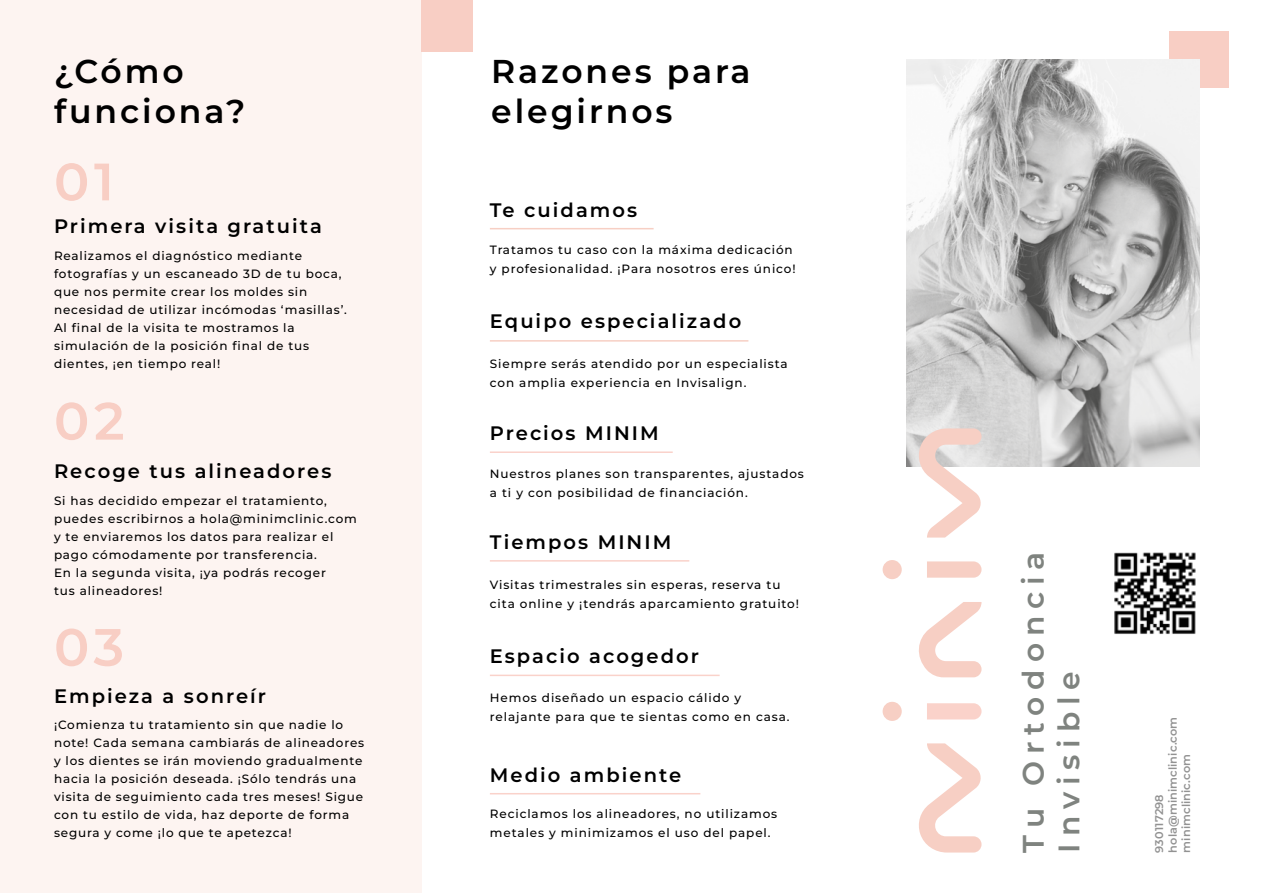
<style>
.page{position:relative;width:1263px;height:893px;background:#fff}
.page>*{position:absolute;margin:0;border:0;box-sizing:border-box;transform-origin:0 0}
.t1{font:600 52.5px "Montserrat";color:#f8cec4}
.t2{font:600 33px/39.6px "Montserrat";letter-spacing:.09em;color:#000}
.t3{font:600 29.7px/35.7px "Montserrat";letter-spacing:.23em;color:#7f837f}
.t4{font:600 19.5px "Montserrat";letter-spacing:.105em;color:#000}
.t5{font:500 12px/18px "Montserrat";letter-spacing:.07em;color:#000}
.t6{font:600 11.25px/13.5px "Montserrat";letter-spacing:.01em;color:#929292}
</style>
<div class="page">
<div style="left:1169px;top:31px;width:60px;height:57px;background:#f8cec4"></div>
<img style="left:906px;top:60px;width:293px;height:407px">
<div style="left:0;top:0;width:421px;height:893px;background:#fdf4f1"></div>
<div style="left:883px;top:702px;width:19px;height:19px;background:#f7cfc4;border-radius:50%"></div>
<svg style="left:927px;top:561px;width:54px;height:17px"></svg>
<div style="left:883px;top:560px;width:19px;height:19px;background:#f7cfc4;border-radius:50%"></div>
<svg style="left:919px;top:602px;width:62px;height:75px"></svg>
<svg style="left:919px;top:743px;width:63px;height:109px"></svg>
<svg style="left:917px;top:428px;width:65px;height:110px"></svg>
<svg style="left:927px;top:703px;width:54px;height:16px"></svg>
<hr style="left:490px;top:340px;width:258px;height:2px;background:#f7cfc4">
<hr style="left:490px;top:451px;width:183px;height:2px;background:#fad2ca">
<hr style="left:490px;top:560px;width:199px;height:2px;background:#fad2ca">
<hr style="left:490px;top:675px;width:230px;height:1px;background:#fad2ca">
<hr style="left:490px;top:793px;width:210px;height:1px;background:#fad2ca">
<hr style="left:490px;top:228px;width:164px;height:1px;background:#f7cfc4">
<div style="left:421px;top:0;width:51px;height:51px;background:#f8cec4"></div>
<img style="left:1114px;top:552px;width:82px;height:82px">
<h2 class="t2" style="left:54px;top:51px;width:193px">¿Cómo funciona?</h2>
<h2 class="t2" style="left:491px;top:51px;width:261px">Razones para elegirnos</h2>
<h1 class="t1" style="left:54px;top:147px;width:62px">01</h1>
<h3 class="t4" style="left:54px;top:213px;width:269px">Primera visita gratuita</h3>
<p class="t5" style="left:54px;top:246px;width:294px">Realizamos el diagnóstico mediante fotografías y un escaneado 3D de tu boca, que nos permite crear los moldes sin necesidad de utilizar incómodas ‘masillas’.<br>Al final de la visita te mostramos la simulación de la posición final de tus dientes, ¡en tiempo real!</p>
<h1 class="t1" style="left:54px;top:386px;width:72px">02</h1>
<h3 class="t4" style="left:54px;top:458px;width:279px">Recoge tus alineadores</h3>
<p class="t5" style="left:54px;top:491px;width:304px">Si has decidido empezar el tratamiento, puedes escribirnos a hola@minimclinic.com y te enviaremos los datos para realizar el pago cómodamente por transferencia.<br>En la segunda visita, ¡ya podrás recoger<br>tus alineadores!</p>
<h1 class="t1" style="left:54px;top:612px;width:72px">03</h1>
<h3 class="t4" style="left:54px;top:683px;width:214px">Empieza a sonreír</h3>
<p class="t5" style="left:54px;top:715px;width:312px">¡Comienza tu tratamiento sin que nadie lo note! Cada semana cambiarás de alineadores y los dientes se irán moviendo gradualmente hacia la posición deseada. ¡Sólo tendrás una visita de seguimiento cada tres meses! Sigue con tu estilo de vida, haz deporte de forma segura y come ¡lo que te apetezca!</p>
<h3 class="t4" style="left:490px;top:197px;width:149px">Te cuidamos</h3>
<p class="t5" style="left:490px;top:240px;width:307px;line-height:18.8px">Tratamos tu caso con la máxima dedicación y profesionalidad. ¡Para nosotros eres único!</p>
<h3 class="t4" style="left:490px;top:308px;width:253px">Equipo especializado</h3>
<p class="t5" style="left:490px;top:354px;width:299px;line-height:18.8px">Siempre serás atendido por un especialista con amplia experiencia en Invisalign.</p>
<h3 class="t4" style="left:490px;top:420px;width:170px">Precios MINIM</h3>
<p class="t5" style="left:490px;top:464px;width:316px;line-height:18.8px">Nuestros planes son transparentes, ajustados a ti y con posibilidad de financiación.</p>
<h3 class="t4" style="left:490px;top:529px;width:183px">Tiempos MINIM</h3>
<p class="t5" style="left:490px;top:575px;width:311px;line-height:18.8px">Visitas trimestrales sin esperas, reserva tu cita online y ¡tendrás aparcamiento gratuito!</p>
<h3 class="t4" style="left:490px;top:643px;width:211px">Espacio acogedor</h3>
<p class="t5" style="left:490px;top:688px;width:301px;line-height:18.8px">Hemos diseñado un espacio cálido y relajante para que te sientas como en casa.</p>
<h3 class="t4" style="left:490px;top:762px;width:193px">Medio ambiente</h3>
<p class="t5" style="left:490px;top:804px;width:289px;line-height:18.8px">Reciclamos los alineadores, no utilizamos metales y minimizamos el uso del papel.</p>
<h3 class="t3" style="left:1015px;top:852px;width:302px;rotate:-90deg">Tu Ortodoncia<br>Invisible</h3>
<p class="t6" style="left:1152px;top:852px;width:137px;rotate:-90deg">930117298 hola@minimclinic.com minimclinic.com</p>
</div>
